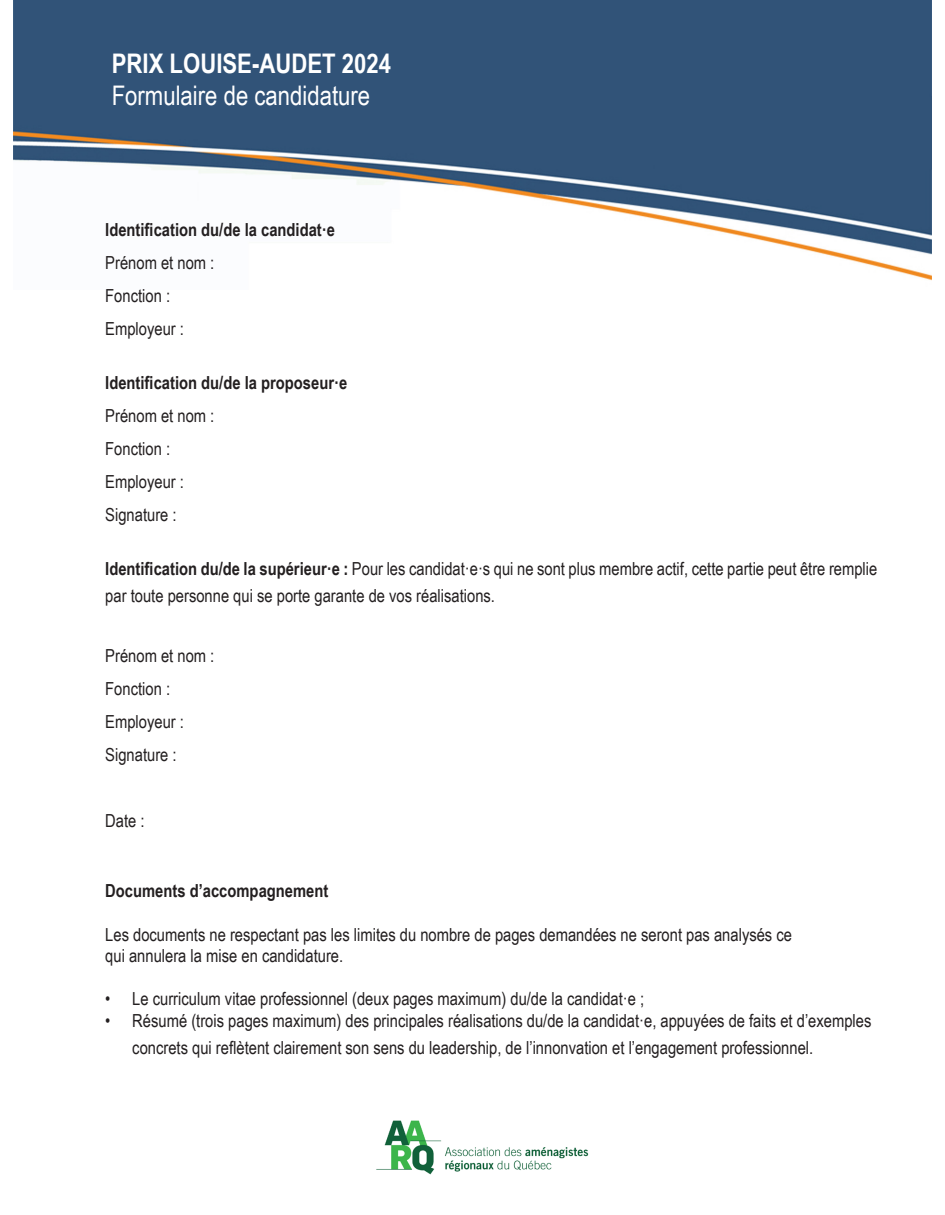
<style>
.page{position:relative;width:945px;height:1215px;background:#fff}
.page>*{position:absolute;margin:0;border:0;box-sizing:border-box;transform-origin:0 0}
.t1{font:27px "Arial Narrow";color:#fff}
.t2{font:700 27px "Arial Narrow";color:#fff}
.t3{font:18px/27px "Arial Narrow";color:#231f20}
.t4{font:700 18px "Arial Narrow";color:#231f20}
.s1{font-weight:700}
</style>
<div class="page">
<img style="left:14px;top:0;width:918px;height:281px">
<img style="left:376px;top:1120px;width:213px;height:54px">
<p class="t2" style="left:112px;top:43px;width:281px">PRIX LOUISE-AUDET 2024</p>
<p class="t1" style="left:112px;top:76px;width:260px">Formulaire de candidature</p>
<p class="t4" style="left:105px;top:216px;width:231px">Identification du/de la candidat·e</p>
<p class="t3" style="left:105px;top:249px;width:111px">Prénom et nom :</p>
<p class="t3" style="left:105px;top:282px;width:66px">Fonction :</p>
<p class="t3" style="left:105px;top:315px;width:80px">Employeur :</p>
<p class="t4" style="left:105px;top:369px;width:243px">Identification du/de la proposeur·e</p>
<p class="t3" style="left:105px;top:402px;width:111px">Prénom et nom :</p>
<p class="t3" style="left:105px;top:435px;width:66px">Fonction :</p>
<p class="t3" style="left:105px;top:468px;width:80px">Employeur :</p>
<p class="t3" style="left:105px;top:501px;width:73px">Signature :</p>
<p class="t3" style="left:105px;top:555px;width:774px"><span class="s1">Identification du/de la supérieur·e :</span> Pour les candidat·e·s qui ne sont plus membre actif, cette partie peut être remplie par toute personne qui se porte garante de vos réalisations.</p>
<p class="t3" style="left:105px;top:642px;width:111px">Prénom et nom :</p>
<p class="t3" style="left:105px;top:675px;width:66px">Fonction :</p>
<p class="t3" style="left:105px;top:708px;width:80px">Employeur :</p>
<p class="t3" style="left:105px;top:741px;width:73px">Signature :</p>
<p class="t3" style="left:105px;top:807px;width:41px">Date :</p>
<p class="t4" style="left:105px;top:877px;width:225px">Documents d’accompagnement</p>
<p class="t3" style="left:105px;top:920px;width:688px">Les documents ne respectant pas les limites du nombre de pages demandées ne seront pas analysés ce</p>
<p class="t3" style="left:105px;top:942px;width:239px">qui annulera la mise en candidature.</p>
<p class="t3" style="left:105px;top:985px;width:540px">• Le curriculum vitae professionnel (deux pages maximum) du/de la candidat·e ;</p>
<p class="t3" style="left:132px;top:1006px;width:741px;text-indent:-27px">• Résumé (trois pages maximum) des principales réalisations du/de la candidat·e, appuyées de faits et d’exemples concrets qui reflètent clairement son sens du leadership, de l’innonvation et l’engagement professionnel.</p>
</div>
